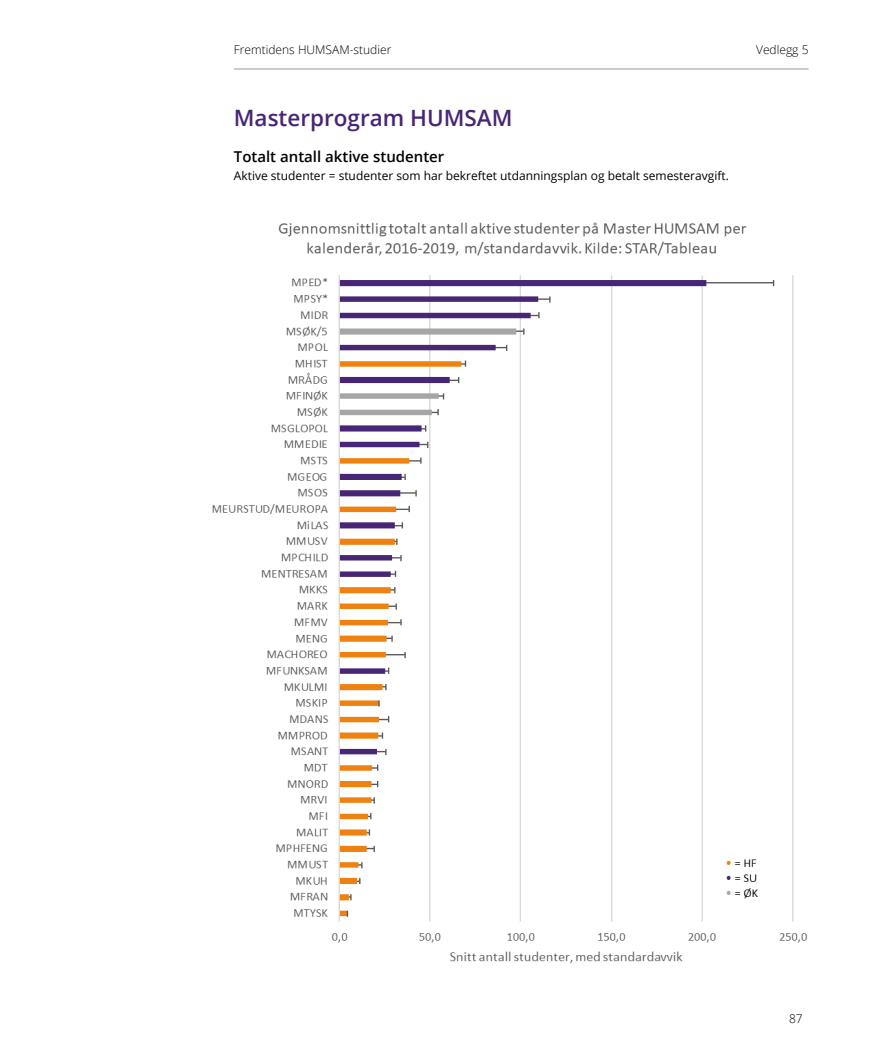
<style>
.page{position:relative;width:893px;height:1063px;background:#fff}
.page>*{position:absolute;margin:0;border:0;box-sizing:border-box;transform-origin:0 0}
.t1{font:600 22.5px "Open Sans";color:#472575}
.t2{font:600 15px "Open Sans";color:#000}
.t3{font:12px "Open Sans";color:#000}
.t4{font:300 12px "Open Sans";color:#000}
</style>
<div class="page">
<hr style="left:234px;top:68px;width:574px;height:2px;background:#9c9d9d">
<img style="left:212px;top:222px;width:596px;height:742px">
<p class="t4" style="left:234px;top:42px;width:159px">Fremtidens HUMSAM-studier</p>
<h1 class="t1" style="left:234px;top:102px;width:280px">Masterprogram HUMSAM</h1>
<p class="t2" style="left:234px;top:146px;width:212px">Totalt antall aktive studenter</p>
<p class="t3" style="left:234px;top:167px;width:496px">Aktive studenter = studenter som har bekreftet utdanningsplan og betalt semesteravgift.</p>
<p class="t4" style="left:756px;top:42px;width:54px">Vedlegg 5</p>
<p class="t4" style="left:789px;top:1011px;width:15px">87</p>
</div>
